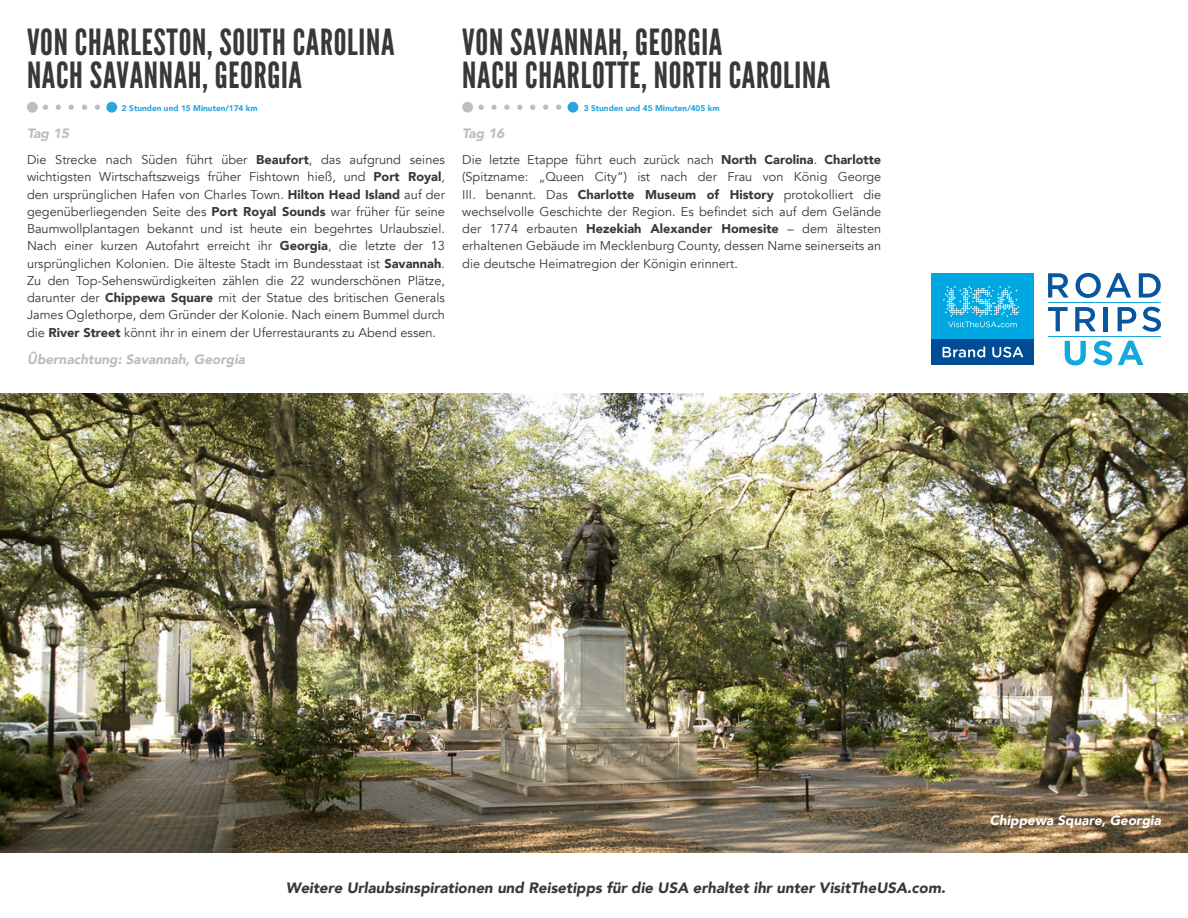
<style>
.page{position:relative;width:1188px;height:918px;background:#fff}
.page>*{position:absolute;margin:0;border:0;box-sizing:border-box;transform-origin:0 0}
.t1{font:36px/33px "League Gothic";letter-spacing:.02em;color:#383839}
.t2{font:italic 900 15px "Avenir";color:#383839}
.t3{font:italic 900 13.5px "Avenir";color:#bcbdc0}
.t4{font:italic 900 13.5px "Avenir";color:#fff}
.t5{font:12.75px/17.2px "Avenir";color:#383839;text-align:justify}
.t6{font:900 8.25px "Avenir";color:#2aa6de}
.s1{font-weight:900}
</style>
<div class="page">
<svg style="left:478px;top:105px;width:57px;height:5px"></svg>
<div style="left:462px;top:102px;width:11px;height:11px;background:#bcbdc0;border-radius:50%"></div>
<div style="left:568px;top:102px;width:10px;height:11px;background:#2aa6de;border-radius:50%"></div>
<svg style="left:543px;top:105px;width:18px;height:5px"></svg>
<svg style="left:43px;top:105px;width:31px;height:5px"></svg>
<div style="left:27px;top:102px;width:11px;height:11px;background:#bcbdc0;border-radius:50%"></div>
<div style="left:106px;top:102px;width:11px;height:11px;background:#2aa6de;border-radius:50%"></div>
<svg style="left:82px;top:105px;width:18px;height:5px"></svg>
<img style="left:0;top:393px;width:1188px;height:459px">
<div style="left:932px;top:273px;width:102px;height:92px;background:#00a8e2"></div>
<div style="left:932px;top:339px;width:102px;height:26px;background:#004c97"></div>
<svg style="left:943px;top:346px;width:42px;height:12px"></svg>
<svg style="left:992px;top:347px;width:31px;height:11px"></svg>
<svg style="left:943px;top:286px;width:76px;height:41px"></svg>
<svg style="left:1048px;top:273px;width:21px;height:25px"></svg>
<svg style="left:1075px;top:273px;width:56px;height:25px"></svg>
<svg style="left:1139px;top:273px;width:22px;height:25px"></svg>
<svg style="left:1048px;top:307px;width:20px;height:24px"></svg>
<svg style="left:1075px;top:307px;width:21px;height:24px"></svg>
<hr style="left:1104px;top:307px;width:4px;height:24px;background:#0855a0">
<svg style="left:1118px;top:307px;width:18px;height:24px"></svg>
<svg style="left:1142px;top:307px;width:19px;height:25px"></svg>
<svg style="left:1065px;top:341px;width:21px;height:24px"></svg>
<svg style="left:1093px;top:341px;width:19px;height:24px"></svg>
<svg style="left:1118px;top:341px;width:25px;height:24px"></svg>
<hr style="left:1048px;top:336px;width:113px;height:1px;background:#13a8e0">
<hr style="left:1048px;top:302px;width:113px;height:1px;background:#13a8e0">
<p class="t1" style="left:27px;top:26px;width:369px">VON CHARLESTON, SOUTH CAROLINA<br>NACH SAVANNAH, GEORGIA</p>
<p class="t3" style="left:27px;top:122px;width:44px">Tag 15</p>
<p class="t6" style="left:122px;top:101px;width:137px">2 Stunden und 15 Minuten/174 km</p>
<p class="t1" style="left:462px;top:26px;width:370px">VON SAVANNAH, GEORGIA<br>NACH CHARLOTTE, NORTH CAROLINA</p>
<p class="t3" style="left:462px;top:122px;width:44px">Tag 16</p>
<p class="t6" style="left:584px;top:101px;width:137px">3 Stunden und 45 Minuten/405 km</p>
<p class="t5" style="left:27px;top:151px;width:419px">Die Strecke nach Süden führt über <span class="s1">Beaufort</span>, das aufgrund seines wichtigsten Wirtschaftszweigs früher Fishtown hieß, und <span class="s1">Port Royal</span>, den ursprünglichen Hafen von Charles Town. <span class="s1">Hilton Head Island</span> auf der gegenüberliegenden Seite des <span class="s1">Port Royal Sounds</span> war früher für seine Baumwollplantagen bekannt und ist heute ein begehrtes Urlaubsziel.<br>Nach einer kurzen Autofahrt erreicht ihr <span class="s1">Georgia</span>, die letzte der 13 ursprünglichen Kolonien. Die älteste Stadt im Bundesstaat ist <span class="s1">Savannah</span>.<br>Zu den Top-Sehenswürdigkeiten zählen die 22 wunderschönen Plätze, darunter der <span class="s1">Chippewa Square</span> mit der Statue des britischen Generals James Oglethorpe, dem Gründer der Kolonie. Nach einem Bummel durch die <span class="s1">River Street</span> könnt ihr in einem der Uferrestaurants zu Abend essen.</p>
<p class="t5" style="left:462px;top:151px;width:421px">Die letzte Etappe führt euch zurück nach <span class="s1">North Carolina</span>. <span class="s1">Charlotte </span>(Spitzname: „Queen City“) ist nach der Frau von König George III. benannt. Das <span class="s1">Charlotte Museum of History</span> protokolliert die wechselvolle Geschichte der Region. Es befindet sich auf dem Gelände der 1774 erbauten <span class="s1">Hezekiah Alexander Homesite</span> – dem ältesten erhaltenen Gebäude im Mecklenburg County, dessen Name seinerseits an die deutsche Heimatregion der Königin erinnert.</p>
<p class="t3" style="left:27px;top:348px;width:220px">Übernachtung: Savannah, Georgia</p>
<p class="t2" style="left:286px;top:875px;width:661px">Weitere Urlaubsinspirationen und Reisetipps für die USA erhaltet ihr unter VisitTheUSA.com.</p>
<p class="t4" style="left:990px;top:809px;width:173px">Chippewa Square, Georgia</p>
</div>
